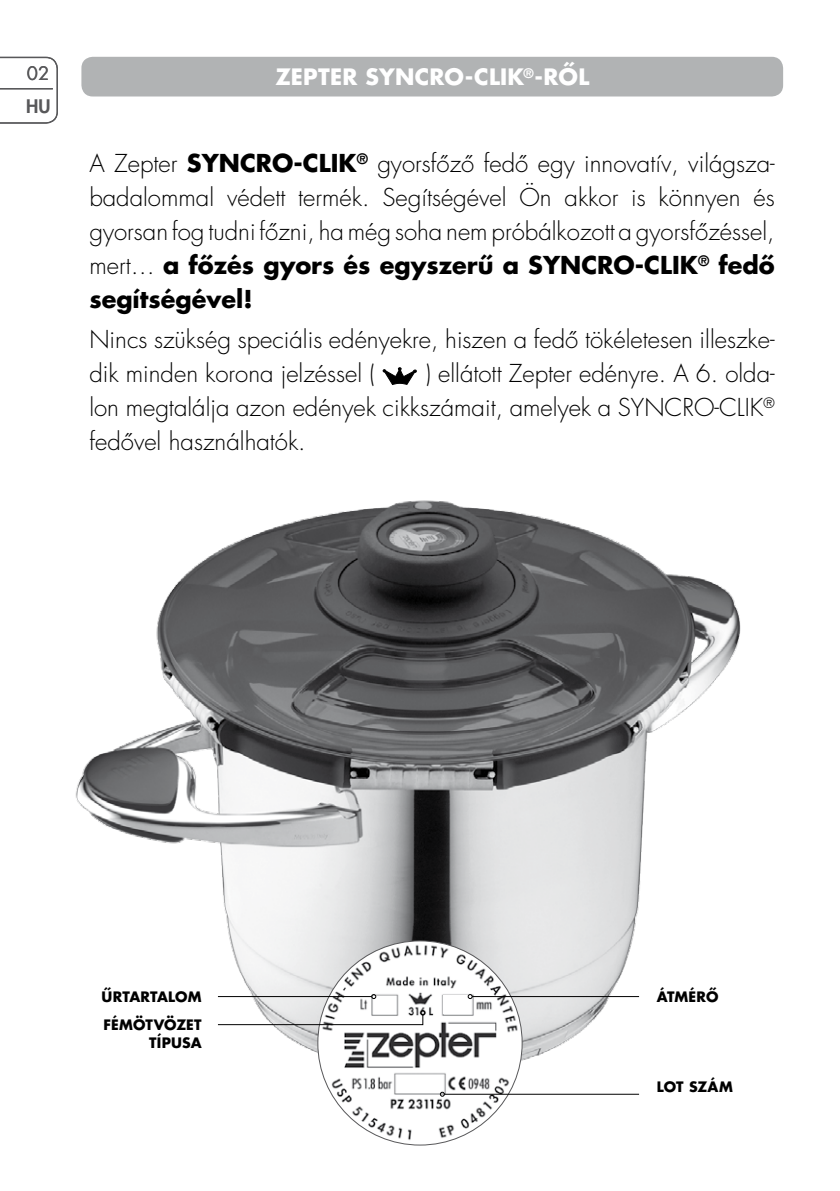
<style>
.page{position:relative;width:840px;height:1191px;background:#fff}
.page>*{position:absolute;margin:0;border:0;box-sizing:border-box;transform-origin:0 0}
.t1{font:24px/34px "Futura H Light";color:#000;text-align:justify}
.t2{font:24px/34px "Futura H Bold";color:#000}
.t3{font:22px "Futura H Bold";letter-spacing:.01em;color:#fff}
.t4{font:18.2px "Futura H Heavy";color:#58585a}
.t5{font:18.2px "Futura H Book";color:#58585a}
.t6{font:14px/28px "Futura H Bold";letter-spacing:.005em;color:#000}
.s1{font-family:"Futura H Bold"}
.s2{font-family:"Futura H Light"}
</style>
<div class="page">
<img style="left:75px;top:500px;width:666px;height:596px">
<svg style="left:0;top:57px;width:58px;height:67px"></svg>
<hr style="left:0;top:88px;width:53px;height:1px;background:#58585a">
<div style="left:81px;top:57px;width:701px;height:39px;background:#b1b3b4;border-radius:11px"></div>
<svg style="left:382px;top:368px;width:34px;height:17px"></svg>
<img style="left:317px;top:941px;width:205px;height:204px;border-radius:102px">
<div style="left:443px;top:995px;width:28px;height:18px;background:#fff"></div>
<hr style="left:218px;top:996px;width:153px;height:1px;background:#000">
<svg style="left:371px;top:994px;width:5px;height:5px"></svg>
<svg style="left:217px;top:1010px;width:208px;height:15px"></svg>
<hr style="left:444px;top:1093px;width:194px;height:1px;background:#000">
<svg style="left:439px;top:1091px;width:5px;height:5px"></svg>
<hr style="left:472px;top:996px;width:166px;height:1px;background:#000">
<svg style="left:467px;top:994px;width:5px;height:5px"></svg>
<p class="t5" style="left:27px;top:60px;width:24px">02</p>
<p class="t3" style="left:275px;top:62px;width:30px">Zepter</p>
<p class="t3" style="left:365px;top:62px;width:225px">SYNCRO-CLIK<sup>®</sup>-RÔL</p>
<p class="t4" style="left:26px;top:94px;width:26px">HU</p>
<p class="t1" style="left:89px;top:147px;width:686px">A Zepter <span class="s1">SYNCRO-CLIK</span><sup>®</sup> gyorsfôzô fedô egy innovatív, világsza&shy;badalommal védett termék. Segítségével Ön akkor is könnyen és gyorsan fog tudni fôzni, ha még soha nem próbálkozott a gyorsfôzéssel,</p>
<p class="t2" style="left:89px;top:248px;width:686px"><span class="s2">mert…</span> a fôzés gyors és egyszerû a SYNCRO-CLIK<sup>®</sup> fedô segítségével!</p>
<p class="t1" style="left:89px;top:323px;width:686px">Nincs szükség speciális edényekre, hiszen a fedô tökéletesen illeszke&shy;dik minden korona jelzéssel (</p>
<p class="t1" style="left:89px;top:357px;width:686px;text-indent:336px">) ellátott Zepter edényre. A 6. olda&shy;lon megtalálja azon edények cikkszámait, amelyek a SYNCRO-CLIK<sup>® </sup>fedôvel használhatók.</p>
<p class="t6" style="left:101px;top:982px;width:102px">ÛRTARTALOM<br>FÉMÖTVÖZET</p>
<p class="t6" style="left:149px;top:1028px;width:54px">TÍPUSA</p>
<p class="t6" style="left:656px;top:982px;width:63px">ÁTMÉRÔ</p>
<p class="t6" style="left:656px;top:1072px;width:78px">LOT SZÁM</p>
</div>
